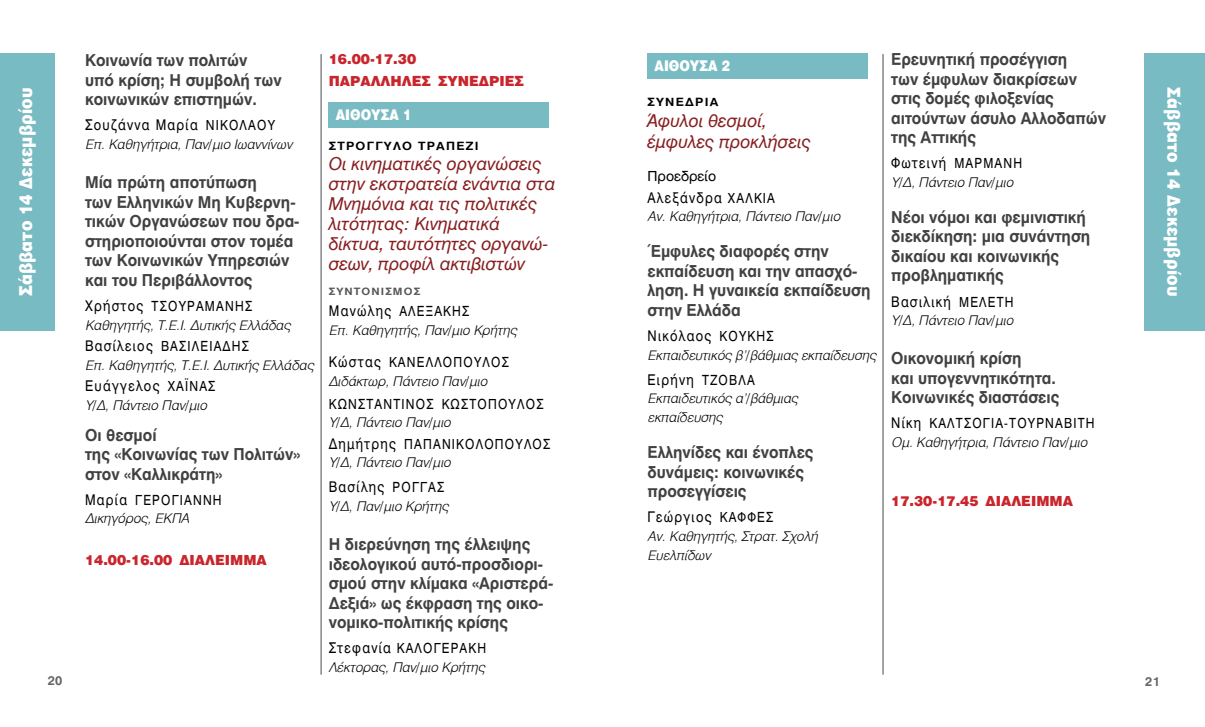
<style>
.page{position:relative;width:1205px;height:727px;background:#fff}
.page>*{position:absolute;margin:0;border:0;box-sizing:border-box;transform-origin:0 0}
.t1{font:17.5px/20px "UB Helvetica Italic";color:#871e20}
.t2{font:900 17.5px "UB Helvetica";letter-spacing:.01em;color:#fff;scale:.9 1}
.t3{font:16.25px/19.5px "UB Helvetica Bold";color:#414042;scale:.95 1}
.t4{font:14.5px "UB Helvetica";letter-spacing:.1em;color:#000;scale:.87 1}
.t5{font:900 14.5px "UB Helvetica";color:#fff;scale:.87 1}
.t6{font:13.75px "UB Helvetica";letter-spacing:.1em;color:#000;scale:.87 1}
.t7{font:900 13.75px/21.2px "UB Helvetica";color:#c9252c}
.t8{font:13.75px "UB Helvetica";color:#000}
.t9{font:13.25px/18.8px "UB Helvetica Light Italic";color:#000}
.t10{font:12.5px "UB Helvetica Bold";color:#636466}
.t11{font:11.25px "UB Helvetica Bold";letter-spacing:.1em;color:#000;scale:1.1 1}
.t12{font:10px "UB Helvetica Bold";letter-spacing:.1em;color:#565659;scale:1.1 1}
.s1{font-size:13.75px}
.s2{font-size:14.5px}
</style>
<div class="page">
<hr style="left:882px;top:54px;width:1px;height:620px;background:#6d6e71">
<hr style="left:320px;top:54px;width:2px;height:620px;background:#6d6e71">
<div style="left:1144px;top:53px;width:61px;height:277px;background:#79bbc3"></div>
<div style="left:0;top:53px;width:55px;height:277px;background:#79bbc3"></div>
<div style="left:329px;top:102px;width:220px;height:26px;background:#79bbc3"></div>
<div style="left:647px;top:53px;width:221px;height:26px;background:#79bbc3"></div>
<p class="t3" style="left:891px;top:50px;width:228px">Ερευνητική προσέγγιση<br>των έμφυλων διακρίσεων στις δομές φιλοξενίας αιτούντων άσυλο Αλλοδαπών της Αττικής</p>
<p class="t4" style="left:891px;top:155px;width:150px">Φωτεινή <span class="s1">ΜΑΡΜΑΝΗ</span></p>
<p class="t9" style="left:891px;top:173px;width:124px">Υ/Δ, Πάντειο Παν/μιο</p>
<p class="t3" style="left:891px;top:207px;width:211px">Νέοι νόμοι και φεμινιστική διεκδίκηση: μια συνάντηση δικαίου και κοινωνικής προβληματικής</p>
<p class="t4" style="left:891px;top:293px;width:140px">Βασιλική <span class="s1">ΜΕΛΕΤΗ</span></p>
<p class="t9" style="left:891px;top:311px;width:124px">Υ/Δ, Πάντειο Παν/μιο</p>
<p class="t3" style="left:891px;top:349px;width:178px">Οικονομική κρίση<br>και υπογεννητικότητα.<br>Κοινωνικές διαστάσεις</p>
<p class="t6" style="left:891px;top:415px;width:233px"><span class="s2">Νίκη</span> ΚΑΛΤΣΟΓΙΑ-ΤΟΥΡΝΑΒΙΤΗ</p>
<p class="t9" style="left:891px;top:433px;width:198px">Ομ. Καθηγήτρια, Πάντειο Παν/μιο</p>
<p class="t3" style="left:85px;top:51px;width:208px">Κοινωνία των πολιτών<br>υπό κρίση; Η συμβολή των κοινωνικών επιστημών.</p>
<p class="t4" style="left:85px;top:117px;width:220px">Σουζάννα Μαρία <span class="s1">ΝΙΚΟΛΑΟΥ</span></p>
<p class="t9" style="left:85px;top:135px;width:209px">Επ. Καθηγήτρια, Παν/μιο Ιωαννίνων</p>
<p class="t3" style="left:85px;top:173px;width:227px">Μία πρώτη αποτύπωση<br>των Ελληνικών Μη Κυβερνη&shy;τικών Οργανώσεων που δρα&shy;στηριοποιούνται στον τομέα των Κοινωνικών Υπηρεσιών και του Περιβάλλοντος</p>
<p class="t6" style="left:85px;top:298px;width:183px"><span class="s2">Χρήστος</span> ΤΣΟΥΡΑΜΑΝΗΣ</p>
<p class="t9" style="left:85px;top:316px;width:207px">Καθηγητής, Τ.Ε.Ι. Δυτικής Ελλάδας</p>
<p class="t6" style="left:85px;top:338px;width:179px"><span class="s2">Βασίλειος</span> ΒΑΣΙΛΕΙΑΔΗΣ</p>
<p class="t9" style="left:85px;top:356px;width:230px">Επ. Καθηγητής, Τ.Ε.Ι. Δυτικής Ελλάδας</p>
<p class="t4" style="left:85px;top:377px;width:151px">Ευάγγελος <span class="s1">ΧΑΪΝΑΣ</span></p>
<p class="t9" style="left:85px;top:396px;width:124px">Υ/Δ, Πάντειο Παν/μιο</p>
<p class="t3" style="left:85px;top:425px;width:228px">Οι θεσμοί<br>της «Κοινωνίας των Πολιτών» στον «Καλλικράτη»</p>
<p class="t6" style="left:85px;top:492px;width:156px"><span class="s2">Μαρία</span> ΓΕΡΟΓΙΑΝΝΗ</p>
<p class="t9" style="left:85px;top:509px;width:106px">Δικηγόρος, ΕΚΠΑ</p>
<p class="t7" style="left:85px;top:549px;width:183px">14.00-16.00 Διάλει μμα</p>
<p class="t7" style="left:329px;top:49px;width:180px">16.00-17.30<br>Παράλληλες Συνεδρίες</p>
<p class="t5" style="left:336px;top:106px;width:41px">ΑΙΘΟΥΣΑ</p>
<p class="t5" style="left:403px;top:106px;width:11px">1</p>
<p class="t11" style="left:329px;top:139px;width:108px">Στρογγυλό Τραπέ</p>
<p class="t11" style="left:466px;top:139px;width:13px">ζι</p>
<p class="t1" style="left:329px;top:154px;width:228px">Οι κινηματικές οργανώσεις στην εκστρατεία ενάντια στα<br>Μνημόνια και τις πολιτικές λιτότητας: Κινηματικά δίκτυα, ταυτότητες οργανώ&shy;σεων, προφίλ ακτιβιστών</p>
<p class="t12" style="left:329px;top:285px;width:61px">Συντονισμός</p>
<p class="t6" style="left:329px;top:303px;width:153px"><span class="s2">Μανώλης</span> ΑΛΕΞΑΚΗΣ</p>
<p class="t9" style="left:329px;top:321px;width:190px">Επ. Καθηγητής, Παν/μιο Κρήτης</p>
<p class="t6" style="left:329px;top:354px;width:208px"><span class="s2">Κώστας</span> ΚΑΝΕΛΛΟΠΟΥΛΟΣ</p>
<p class="t9" style="left:329px;top:372px;width:160px">Διδάκτωρ, Πάντειο Παν/μιο</p>
<p class="t6" style="left:329px;top:395px;width:22px">Κωνσταντίνο</p>
<p class="t6" style="left:426px;top:395px;width:135px">ς ΚΩΣΤΟΠΟΥΛΟΣ</p>
<p class="t9" style="left:329px;top:413px;width:124px">Υ/Δ, Πάντειο Παν/μιο</p>
<p class="t6" style="left:329px;top:435px;width:255px"><span class="s2">Δημήτρης</span> ΠΑΠΑΝΙΚΟΛΟΠΟΥΛΟΣ</p>
<p class="t9" style="left:329px;top:453px;width:124px">Υ/Δ, Πάντειο Παν/μιο</p>
<p class="t4" style="left:329px;top:479px;width:134px">Βασίλης <span class="s1">ΡΟΓΓΑΣ</span></p>
<p class="t9" style="left:329px;top:497px;width:121px">Υ/Δ, Παν/μιο Κρήτης</p>
<p class="t3" style="left:329px;top:534px;width:238px">Η διερεύνηση της έλλειψης ιδεολογικού αυτό-προσδιορι&shy;σμού στην κλίμακα «Αριστερά-<br>Δεξιά» ως έκφραση της οικο&shy;νομικο-πολιτικής κρίσης</p>
<p class="t6" style="left:329px;top:640px;width:180px"><span class="s2">Στεφανία</span> ΚΑΛΟΓΕΡΑΚΗ</p>
<p class="t9" style="left:329px;top:658px;width:158px">Λέκτορας, Παν/μιο Κρήτης</p>
<p class="t5" style="left:654px;top:57px;width:41px">ΑΙΘΟΥΣΑ</p>
<p class="t5" style="left:722px;top:57px;width:11px">2</p>
<p class="t11" style="left:647px;top:95px;width:59px">Συνεδρία</p>
<p class="t1" style="left:647px;top:110px;width:165px;line-height:21.2px">Άφυλοι θεσμοί, έμφυλες προκλήσεις</p>
<p class="t8" style="left:647px;top:168px;width:70px">Προεδρείο</p>
<p class="t4" style="left:647px;top:189px;width:148px">Αλεξάνδρα <span class="s1">ΧΑΛΚΙΑ</span></p>
<p class="t9" style="left:647px;top:207px;width:194px">Αν. Καθηγήτρια, Πάντειο Παν/μιο</p>
<p class="t3" style="left:647px;top:242px;width:236px">Έμφυλες διαφορές στην εκπαίδευση και την απασχό&shy;ληση. Η γυναικεία εκπαίδευση στην Ελλάδα</p>
<p class="t4" style="left:647px;top:327px;width:136px">Νικόλαος <span class="s1">ΚΟΥΚΗΣ</span></p>
<p class="t9" style="left:647px;top:345px;width:230px">Εκπαιδευτικός β’/βάθμιας εκπαίδευσης</p>
<p class="t4" style="left:647px;top:371px;width:125px">Ειρήνη <span class="s1">ΤΖΟΒΛΑ</span></p>
<p class="t9" style="left:647px;top:389px;width:152px">Εκπαιδευτικός α’/βάθμιας εκπαίδευσης</p>
<p class="t3" style="left:647px;top:442px;width:176px">Ελληνίδες και ένοπλες δυνάμεις: κοινωνικές προσεγγίσεις</p>
<p class="t4" style="left:647px;top:508px;width:145px">Γεώργιος <span class="s1">ΚΑΦΦΕΣ</span></p>
<p class="t9" style="left:647px;top:527px;width:172px">Αν. Καθηγητής, Στρατ. Σχολή<br>Ευελπίδων</p>
<p class="t2" style="left:16px;top:308px;width:259px;rotate:-90deg">Παρασκευή 13 Δεκεμβρίου</p>
<p class="t2" style="left:1184px;top:87px;width:233px;rotate:90deg">Σάββατο 14 Δεκεμβρίου</p>
<p class="t2" style="left:16px;top:296px;width:233px;rotate:-90deg">Σάββατο 14 Δεκεμβρίου</p>
<p class="t7" style="left:891px;top:490px;width:183px">17.30-17.45 Διάλει μμα</p>
<p class="t10" style="left:48px;top:672px;width:16px">20</p>
<p class="t10" style="left:1145px;top:673px;width:16px">21</p>
</div>
